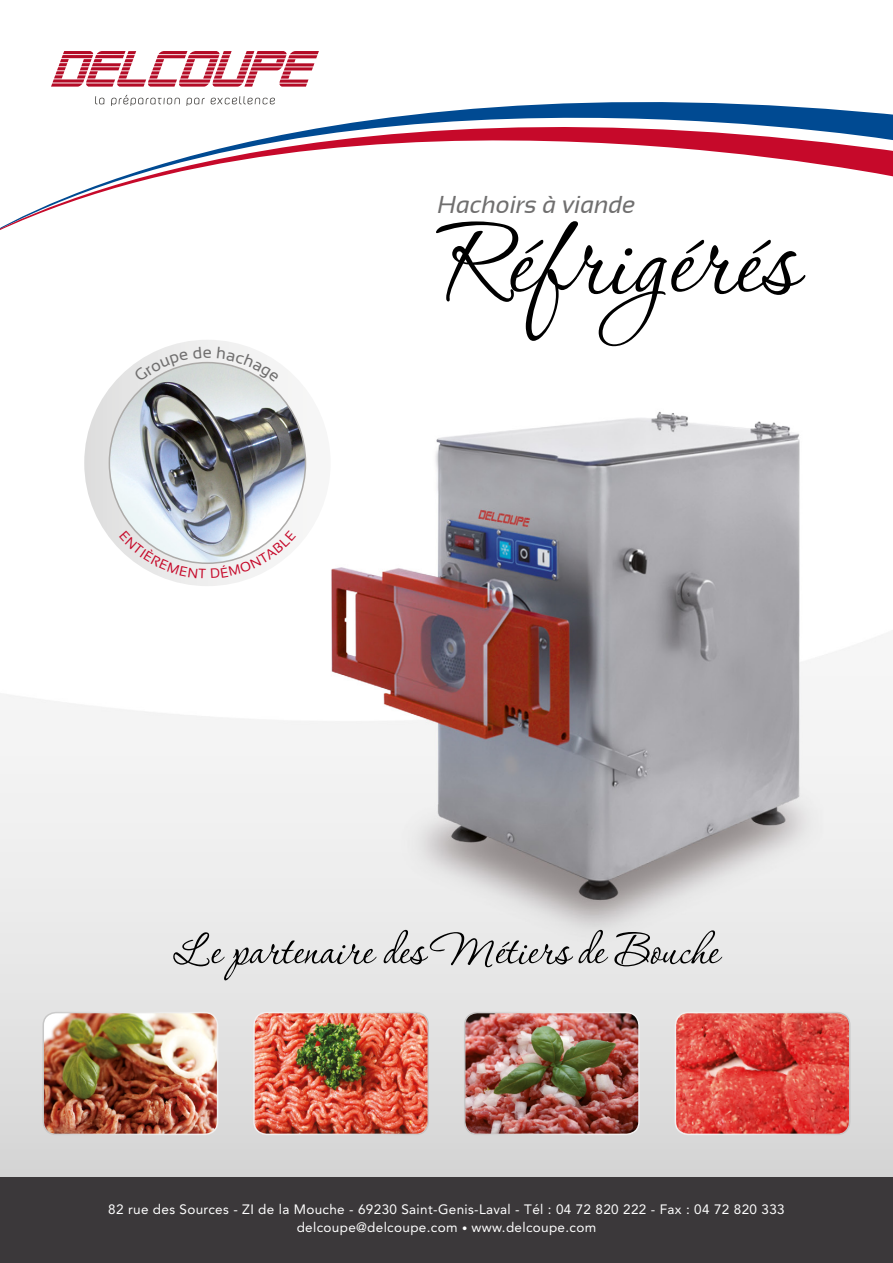
<style>
.page{position:relative;width:893px;height:1263px;background:#fff}
.page>*{position:absolute;margin:0;border:0;box-sizing:border-box;transform-origin:0 0}
.t1{font:133.95px "Corinthia";color:#000}
.t2{font:55.5px "Corinthia";color:#000}
.t3{font:italic 24.45px "Sansation";color:#706f6f}
.t4{font:13.5px/18px "Avenir";letter-spacing:.025em;color:#fff;text-align:center}
.s1{font-size:10.5px}
</style>
<div class="page">
<img style="left:0;top:340px;width:893px;height:838px">
<svg style="left:84px;top:340px;width:247px;height:246px"></svg>
<img style="left:109px;top:363px;width:196px;height:200px">
<img style="left:254px;top:1012px;width:174px;height:122px">
<div style="left:253px;top:1012px;width:176px;height:123px;border:2px solid #fff;border-radius:13px"></div>
<img style="left:675px;top:1012px;width:175px;height:122px">
<div style="left:675px;top:1012px;width:175px;height:123px;border:2px solid #fff;border-radius:13px"></div>
<img style="left:43px;top:1012px;width:175px;height:122px">
<div style="left:43px;top:1012px;width:175px;height:123px;border:2px solid #fff;border-radius:13px"></div>
<img style="left:465px;top:1012px;width:174px;height:122px">
<div style="left:464px;top:1012px;width:176px;height:123px;border:2px solid #fff;border-radius:13px"></div>
<svg style="left:0;top:94px;width:893px;height:136px"></svg>
<svg style="left:51px;top:51px;width:268px;height:36px"></svg>
<svg style="left:95px;top:96px;width:10px;height:8px"></svg>
<svg style="left:111px;top:95px;width:69px;height:11px"></svg>
<svg style="left:186px;top:98px;width:19px;height:8px"></svg>
<svg style="left:211px;top:96px;width:64px;height:8px"></svg>
<div style="left:0;top:1178px;width:893px;height:85px;background:#3b383a"></div>
<svg style="left:119px;top:531px;width:177px;height:47px"></svg>
<svg style="left:134px;top:347px;width:77px;height:35px;background:#e2e3e3"></svg>
<svg style="left:217px;top:347px;width:62px;height:35px"></svg>
<h3 class="t3" style="left:438px;top:191px;width:199px">Hachoirs à viande</h3>
<h1 class="t1" style="left:441px;top:191px;width:357px">Réfrigérés</h1>
<h2 class="t2" style="left:173px;top:921px;width:548px">Le partenaire des Métiers de Bouche</h2>
<p class="t4" style="left:108px;top:1201px;width:678px">82 rue des Sources - ZI de la Mouche - 69230 Saint-Genis-Laval - Tél : 04 72 820 222 - Fax : 04 72 820 333 delcoupe@delcoupe.com <span class="s1">•</span> www.delcoupe.com</p>
</div>
